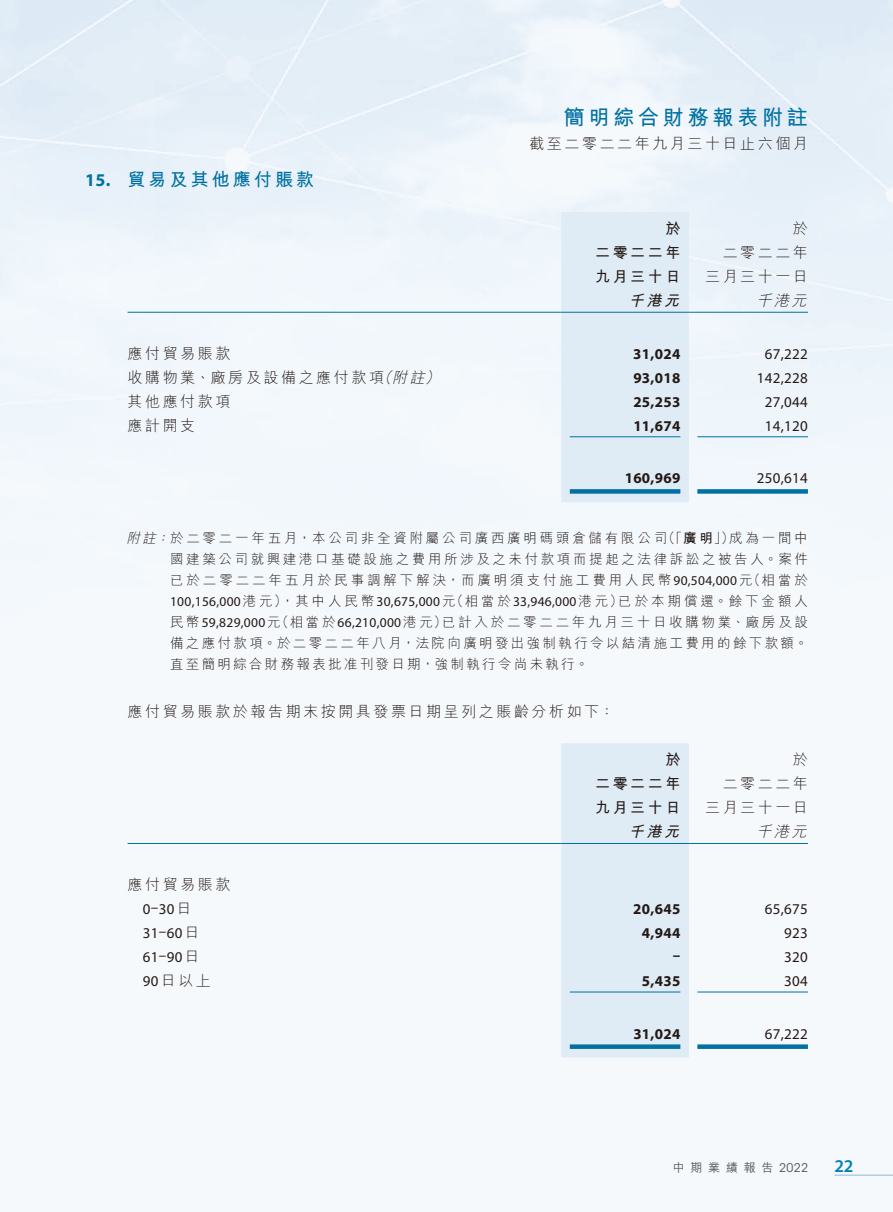
<style>
.page{position:relative;width:893px;height:1212px;background:#fff}
.page>*{position:absolute;margin:0;border:0;box-sizing:border-box;transform-origin:0 0}
.t1{font:700 21px "M Hei HK";letter-spacing:.18em;color:#0071a2}
.t2{font:700 18px "M Hei HK";letter-spacing:.17em;color:#0071a2}
.t3{font:700 18px "Myriad Pro";color:#0071a2}
.t4{font:600 18px "Myriad Pro";color:#0081b8}
.t5{font:300 15px/24px "M Hei HK";letter-spacing:.17em;color:#231916;text-align:right}
.t6{font:15px "Myriad Pro";letter-spacing:.02em;color:#231916}
.t7{font:700 15px "Myriad Pro";letter-spacing:.02em;color:#231916}
.t8{font:700 15px/24px "M Hei HK";letter-spacing:.17em;color:#231916;text-align:justify}
.t9{font:italic 300 15px "M Hei HK";color:#231916}
.t10{font:italic 700 15px "M Hei HK";color:#231916}
.t11{font:300 13.5px/21px "M Hei HK";letter-spacing:.195em;color:#231916;text-align:right}
.t12{font:13.5px "Myriad Pro";letter-spacing:.02em;color:#231916}
.t13{font:300 13.5px/21px "M Hei HK";letter-spacing:.175em;color:#231916}
.t14{font:300 13.5px/21px "M Hei HK";letter-spacing:.215em;color:#231916}
.t15{font:italic 300 13.5px "M Hei HK";color:#231916}
.t16{font:500 12px "M Hei HK";letter-spacing:.48em;color:#595857}
.t17{font:12px "ITC Avant Garde Std";color:#595857}
.s1{font-weight:700}
.s2{font-family:"Myriad Pro";font-weight:400}
.s3{font-family:"M Hei HK";font-weight:300}
</style>
<div class="page">
<hr style="left:834px;top:1175px;width:59px;height:1px;background:#87b9d9">
<div style="left:561px;top:212px;width:128px;height:290px;background:#dfebf5"></div>
<hr style="left:128px;top:312px;width:433px;height:1px;background:#0071a2">
<hr style="left:561px;top:312px;width:128px;height:1px;background:#0071a2">
<hr style="left:689px;top:312px;width:119px;height:1px;background:#0071a2">
<hr style="left:570px;top:436px;width:110px;height:1px;background:#0071a2">
<hr style="left:697px;top:436px;width:111px;height:1px;background:#0071a2">
<div style="left:570px;top:489px;width:110px;height:5px;background:#0071a2"></div>
<div style="left:697px;top:489px;width:111px;height:5px;background:#0071a2"></div>
<div style="left:561px;top:743px;width:128px;height:314px;background:#dfebf5"></div>
<hr style="left:128px;top:843px;width:433px;height:1px;background:#0071a2">
<hr style="left:561px;top:843px;width:128px;height:1px;background:#0071a2">
<hr style="left:689px;top:843px;width:119px;height:1px;background:#0071a2">
<hr style="left:570px;top:991px;width:110px;height:1px;background:#0071a2">
<hr style="left:697px;top:991px;width:111px;height:1px;background:#0071a2">
<div style="left:570px;top:1044px;width:110px;height:5px;background:#0071a2"></div>
<div style="left:697px;top:1044px;width:111px;height:5px;background:#0071a2"></div>
<p class="t3" style="left:85px;top:168px;width:27px">15.</p>
<p class="t2" style="left:128px;top:166px;width:188px">貿易及其他應付賬款</p>
<p class="t5" style="left:128px;top:341px;width:104px">應付貿易賬款</p>
<p class="t5" style="left:128px;top:365px;width:258px">收購物業、廠房及設備之應付款項</p>
<p class="t9" style="left:377px;top:369px;width:20px">（</p>
<p class="t9" style="left:425px;top:369px;width:20px">(</p>
<p class="t9" style="left:392px;top:369px;width:38px">附註</p>
<p class="t5" style="left:128px;top:389px;width:104px">其他應付款項</p>
<p class="t5" style="left:128px;top:413px;width:69px">應計開支</p>
<h1 class="t1" style="left:564px;top:102px;width:246px">簡明綜合財務報表附註</h1>
<p class="t5" style="left:529px;top:131px;width:280px">截至二零二二年九月三十日止六個月</p>
<p class="t8" style="left:595px;top:215px;width:87px;text-indent:70px">於二零二二年九月三十日</p>
<p class="t5" style="left:705px;top:216px;width:104px">於<br>二零二二年三月三十一日</p>
<p class="t9" style="left:756px;top:293px;width:55px">千港元</p>
<p class="t10" style="left:629px;top:290px;width:56px">千港元</p>
<p class="t7" style="left:633px;top:344px;width:49px">31,024</p>
<p class="t6" style="left:765px;top:344px;width:45px">67,222</p>
<p class="t7" style="left:633px;top:368px;width:49px">93,018</p>
<p class="t6" style="left:757px;top:368px;width:53px">142,228</p>
<p class="t7" style="left:633px;top:392px;width:49px">25,253</p>
<p class="t6" style="left:765px;top:392px;width:45px">27,044</p>
<p class="t7" style="left:633px;top:416px;width:49px">11,674</p>
<p class="t6" style="left:765px;top:416px;width:45px">14,120</p>
<p class="t7" style="left:625px;top:468px;width:57px">160,969</p>
<p class="t6" style="left:757px;top:469px;width:53px">250,614</p>
<p class="t11" style="left:662px;top:528px;width:74px">（「<span class="s1">廣明</span>」）</p>
<p class="t15" style="left:126px;top:531px;width:34px">附註</p>
<p class="t11" style="left:170px;top:528px;width:499px">於二零二一年五月，本公司非全資附屬公司廣西廣明碼頭倉儲有限公司</p>
<p class="t11" style="left:729px;top:528px;width:80px">成為一間中</p>
<p class="t15" style="left:156px;top:531px;width:18px">：</p>
<p class="t11" style="left:170px;top:549px;width:639px">國建築公司就興建港口基礎設施之費用所涉及之未付款項而提起之法律訴訟之被告人。案件（相當於</p>
<p class="t14" style="left:618px;top:570px;width:191px;text-indent:-448px">已於二零二二年五月於民事調解下解決，而廣明須支付施工費用人民幣 <span class="s2">90,504,000</span>元<br>已於本期償還。餘下金額人</p>
<p class="t12" style="left:170px;top:593px;width:287px">100,156,000<span class="s3">港元，）其中人民幣</span> 30,675,000<span class="s3">元</span></p>
<p class="t11" style="left:442px;top:612px;width:367px">已計入於二零二二年九月三十日收購物業、廠房及設</p>
<p class="t12" style="left:450px;top:593px;width:174px"><span class="s3">（相當於</span> 33,946,000<span class="s3">港元）</span></p>
<p class="t12" style="left:275px;top:614px;width:173px"><span class="s3">（相當於</span> 66,210,000<span class="s3">港元）</span></p>
<p class="t12" style="left:170px;top:614px;width:112px"><span class="s3">民幣</span>59,829,000<span class="s3">元</span></p>
<p class="t13" style="left:170px;top:633px;width:639px">備之應付款項。於二零二二年八月，法院向廣明發出強制執行令以結清施工費用的餘下款額。直至簡明綜合財務報表批准刊發日期，強制執行令尚未執行。</p>
<p class="t5" style="left:128px;top:700px;width:489px">應付貿易賬款於報告期末按開具發票日期呈列之賬齡分析如下：</p>
<p class="t8" style="left:595px;top:747px;width:87px;text-indent:70px">於二零二二年九月三十日</p>
<p class="t5" style="left:705px;top:748px;width:104px">於<br>二零二二年三月三十一日</p>
<p class="t9" style="left:756px;top:824px;width:55px">千港元</p>
<p class="t10" style="left:629px;top:821px;width:56px">千港元</p>
<p class="t5" style="left:128px;top:872px;width:104px">應付貿易賬款</p>
<p class="t6" style="left:143px;top:900px;width:50px">–0 30<span class="s3">日</span></p>
<p class="t7" style="left:633px;top:899px;width:49px">20,645</p>
<p class="t6" style="left:765px;top:900px;width:45px">65,675</p>
<p class="t6" style="left:167px;top:924px;width:34px">60<span class="s3">日</span></p>
<p class="t6" style="left:143px;top:924px;width:17px">31</p>
<p class="t6" style="left:159px;top:921px;width:9px">–</p>
<p class="t7" style="left:642px;top:923px;width:40px">4,944</p>
<p class="t6" style="left:784px;top:924px;width:25px">923</p>
<p class="t6" style="left:167px;top:948px;width:34px">90<span class="s3">日</span></p>
<p class="t6" style="left:143px;top:948px;width:17px">61</p>
<p class="t6" style="left:159px;top:945px;width:9px">–</p>
<p class="t7" style="left:673px;top:945px;width:9px">–</p>
<p class="t6" style="left:784px;top:948px;width:25px">320</p>
<p class="t5" style="left:143px;top:968px;width:70px"><span class="s2">90</span>日以上</p>
<p class="t7" style="left:642px;top:971px;width:40px">5,435</p>
<p class="t6" style="left:784px;top:972px;width:25px">304</p>
<p class="t7" style="left:633px;top:1024px;width:49px">31,024</p>
<p class="t6" style="left:765px;top:1024px;width:45px">67,222</p>
<p class="t16" style="left:673px;top:1158px;width:102px">中期業績報告</p>
<p class="t17" style="left:779px;top:1160px;width:30px">2022</p>
<p class="t4" style="left:834px;top:1154px;width:21px">22</p>
</div>
